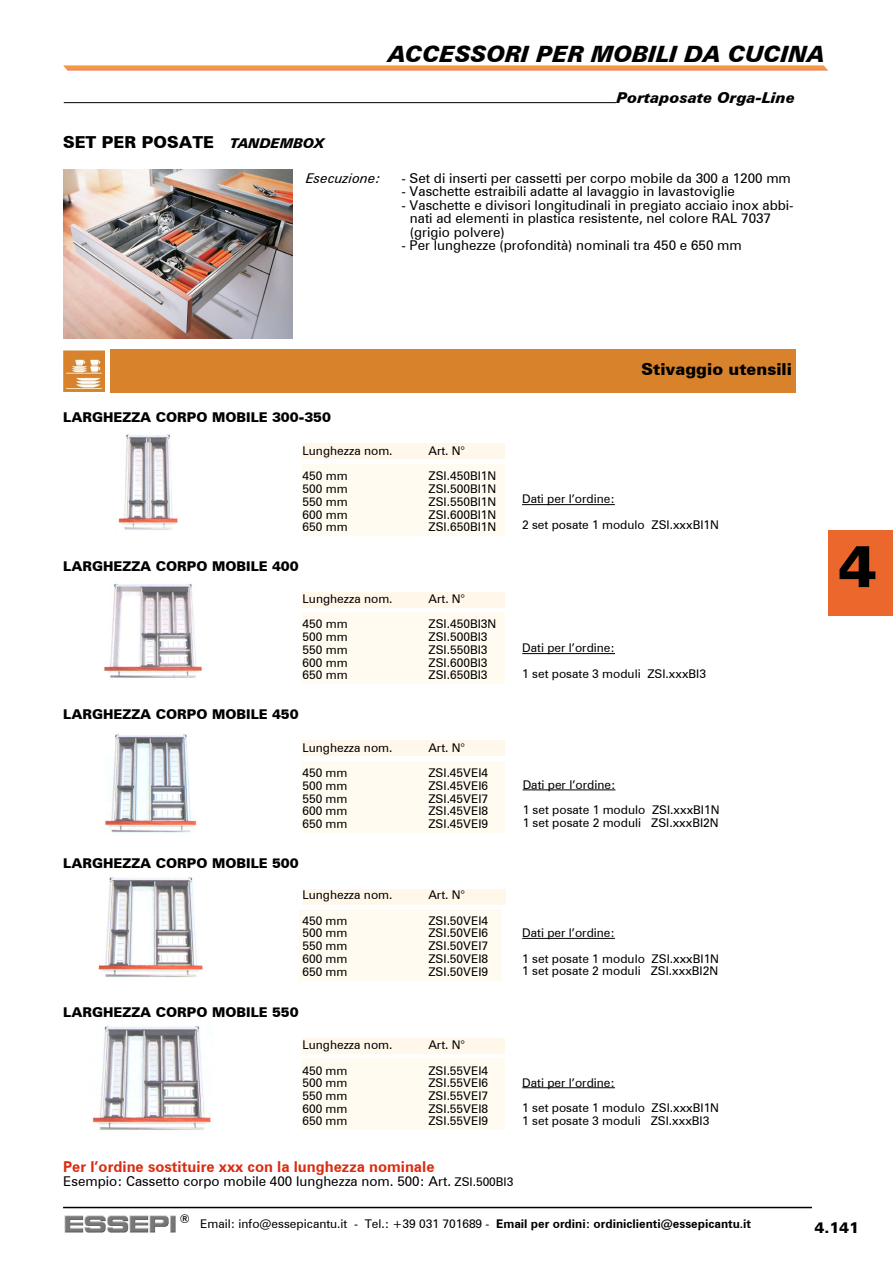
<style>
.page{position:relative;width:893px;height:1263px;background:#fff}
.page>*{position:absolute;margin:0;border:0;box-sizing:border-box;transform-origin:0 0}
.t1{font:900 58.65px "Zurich BT";color:#000}
.t2{font:italic 900 22.5px "Zurich BT";color:#000}
.t3{font:900 16.5px "Zurich BT";color:#000}
.t4{font:700 15px "Zurich BT";color:#db2c11}
.t5{font:italic 900 15px "Zurich BT";color:#000}
.t6{font:900 15px "Zurich BT";color:#000}
.t7{font:13.5px/13.5px "Zurich BT";color:#000}
.t8{font:900 13.5px "Zurich BT";color:#000}
.t9{font:italic 13.5px "Zurich BT";color:#000}
.t10{font:12px/25.5px "Zurich BT";color:#000}
.s1{font-style:italic;font-size:13.5px}
.s2{font-size:12px}
.s3{font-weight:700}
</style>
<div class="page">
<div style="left:828px;top:531px;width:65px;height:85px;background:#ec672c"></div>
<svg style="left:63px;top:65px;width:765px;height:6px;background:#f4a065"></svg>
<img style="left:64px;top:1215px;width:112px;height:18px">
<hr style="left:63px;top:1207px;width:749px;height:1px;background:#000">
<div style="left:302px;top:443px;width:203px;height:16px;background:#fff7e9"></div>
<div style="left:302px;top:464px;width:203px;height:72px;background:#fffbf1"></div>
<div style="left:303px;top:592px;width:202px;height:15px;background:#fff7e9"></div>
<div style="left:303px;top:612px;width:202px;height:72px;background:#fffbf1"></div>
<div style="left:303px;top:740px;width:202px;height:16px;background:#fff7e9"></div>
<div style="left:303px;top:761px;width:202px;height:71px;background:#fffbf1"></div>
<div style="left:303px;top:889px;width:202px;height:15px;background:#fff7e9"></div>
<div style="left:300px;top:909px;width:202px;height:72px;background:#fffbf1"></div>
<div style="left:302px;top:1038px;width:203px;height:15px;background:#fff7e9"></div>
<div style="left:302px;top:1058px;width:203px;height:72px;background:#fffbf1"></div>
<img style="left:63px;top:170px;width:230px;height:168px">
<div style="left:110px;top:349px;width:685px;height:43px;background:#d8832c"></div>
<img style="left:63px;top:350px;width:41px;height:41px">
<img style="left:118px;top:434px;width:60px;height:96px">
<img style="left:103px;top:583px;width:99px;height:96px">
<img style="left:105px;top:734px;width:92px;height:99px">
<img style="left:98px;top:877px;width:105px;height:101px">
<img style="left:92px;top:1026px;width:119px;height:105px">
<hr style="left:522px;top:504px;width:93px;height:1px;background:#000">
<hr style="left:522px;top:653px;width:93px;height:1px;background:#000">
<hr style="left:523px;top:789px;width:92px;height:1px;background:#000">
<hr style="left:522px;top:938px;width:93px;height:1px;background:#000">
<hr style="left:522px;top:1087px;width:93px;height:1px;background:#000">
<hr style="left:64px;top:102px;width:552px;height:1px;background:#000">
<h2 class="t2" style="left:388px;top:40px;width:438px">ACCESSORI PER MOBILI DA CUCINA</h2>
<h3 class="t3" style="left:63px;top:132px;width:263px">SET PER POSATE <span class="s1">TANDEMBOX</span></h3>
<p class="t5" style="left:617px;top:88px;width:180px">Portaposate Orga-Line</p>
<p class="t9" style="left:306px;top:170px;width:76px">Esecuzione:</p>
<p class="t7" style="left:401px;top:171px;width:391px">- Set di inserti per cassetti per corpo mobile da 300 a 1200 mm</p>
<p class="t7" style="left:401px;top:184px;width:335px">- Vaschette estraibili adatte al lavaggio in lavastoviglie</p>
<p class="t7" style="left:410px;top:198px;width:385px;text-indent:-9px">- Vaschette e divisori longitudinali in pregiato acciaio inox abbi&shy;nati ad elementi in plastica resistente, nel colore RAL 7037 (grigio polvere)</p>
<p class="t7" style="left:401px;top:238px;width:342px">- Per lunghezze (profondità) nominali tra 450 e 650 mm</p>
<p class="t8" style="left:63px;top:409px;width:269px">LARGHEZZA CORPO MOBILE 300-350</p>
<p class="t10" style="left:302px;top:438px;width:92px">Lunghezza nom.</p>
<p class="t10" style="left:428px;top:438px;width:38px">Art. N°</p>
<p class="t10" style="left:302px;top:463px;width:47px">450 mm</p>
<p class="t10" style="left:428px;top:463px;width:69px">ZSI.450BI1N</p>
<p class="t10" style="left:302px;top:476px;width:47px">500 mm</p>
<p class="t10" style="left:428px;top:476px;width:69px">ZSI.500BI1N</p>
<p class="t10" style="left:302px;top:489px;width:47px">550 mm</p>
<p class="t10" style="left:428px;top:489px;width:69px">ZSI.550BI1N</p>
<p class="t10" style="left:302px;top:501px;width:47px">600 mm</p>
<p class="t10" style="left:428px;top:501px;width:69px">ZSI.600BI1N</p>
<p class="t10" style="left:302px;top:514px;width:47px">650 mm</p>
<p class="t10" style="left:428px;top:514px;width:69px">ZSI.650BI1N</p>
<p class="t8" style="left:63px;top:558px;width:237px">LARGHEZZA CORPO MOBILE 400</p>
<p class="t10" style="left:302px;top:586px;width:92px">Lunghezza nom.</p>
<p class="t10" style="left:428px;top:586px;width:38px">Art. N°</p>
<p class="t10" style="left:302px;top:611px;width:47px">450 mm</p>
<p class="t10" style="left:428px;top:611px;width:69px">ZSI.450BI3N</p>
<p class="t10" style="left:302px;top:624px;width:47px">500 mm</p>
<p class="t10" style="left:428px;top:624px;width:60px">ZSI.500BI3</p>
<p class="t10" style="left:302px;top:637px;width:47px">550 mm</p>
<p class="t10" style="left:428px;top:637px;width:60px">ZSI.550BI3</p>
<p class="t10" style="left:302px;top:649px;width:47px">600 mm</p>
<p class="t10" style="left:428px;top:649px;width:60px">ZSI.600BI3</p>
<p class="t10" style="left:302px;top:662px;width:47px">650 mm</p>
<p class="t10" style="left:428px;top:662px;width:60px">ZSI.650BI3</p>
<p class="t8" style="left:63px;top:706px;width:237px">LARGHEZZA CORPO MOBILE 450</p>
<p class="t10" style="left:302px;top:734px;width:92px">Lunghezza nom.</p>
<p class="t10" style="left:428px;top:734px;width:38px">Art. N°</p>
<p class="t10" style="left:302px;top:760px;width:47px">450 mm</p>
<p class="t10" style="left:428px;top:760px;width:61px">ZSI.45VEI4</p>
<p class="t10" style="left:302px;top:773px;width:47px">500 mm</p>
<p class="t10" style="left:428px;top:773px;width:61px">ZSI.45VEI6</p>
<p class="t10" style="left:302px;top:785px;width:47px">550 mm</p>
<p class="t10" style="left:428px;top:785px;width:61px">ZSI.45VEI7</p>
<p class="t10" style="left:302px;top:798px;width:47px">600 mm</p>
<p class="t10" style="left:428px;top:798px;width:61px">ZSI.45VEI8</p>
<p class="t10" style="left:302px;top:811px;width:47px">650 mm</p>
<p class="t10" style="left:428px;top:811px;width:61px">ZSI.45VEI9</p>
<p class="t8" style="left:63px;top:855px;width:237px">LARGHEZZA CORPO MOBILE 500</p>
<p class="t10" style="left:302px;top:882px;width:92px">Lunghezza nom.</p>
<p class="t10" style="left:428px;top:882px;width:38px">Art. N°</p>
<p class="t10" style="left:302px;top:907px;width:47px">450 mm</p>
<p class="t10" style="left:428px;top:907px;width:61px">ZSI.50VEI4</p>
<p class="t10" style="left:302px;top:920px;width:47px">500 mm</p>
<p class="t10" style="left:428px;top:920px;width:61px">ZSI.50VEI6</p>
<p class="t10" style="left:302px;top:933px;width:47px">550 mm</p>
<p class="t10" style="left:428px;top:933px;width:61px">ZSI.50VEI7</p>
<p class="t10" style="left:302px;top:946px;width:47px">600 mm</p>
<p class="t10" style="left:428px;top:946px;width:61px">ZSI.50VEI8</p>
<p class="t10" style="left:302px;top:958px;width:47px">650 mm</p>
<p class="t10" style="left:428px;top:958px;width:61px">ZSI.50VEI9</p>
<p class="t8" style="left:63px;top:1004px;width:237px">LARGHEZZA CORPO MOBILE 550</p>
<p class="t10" style="left:302px;top:1032px;width:92px">Lunghezza nom.</p>
<p class="t10" style="left:428px;top:1032px;width:38px">Art. N°</p>
<p class="t10" style="left:302px;top:1057px;width:47px">450 mm</p>
<p class="t10" style="left:428px;top:1057px;width:61px">ZSI.55VEI4</p>
<p class="t10" style="left:302px;top:1070px;width:47px">500 mm</p>
<p class="t10" style="left:428px;top:1070px;width:61px">ZSI.55VEI6</p>
<p class="t10" style="left:302px;top:1083px;width:47px">550 mm</p>
<p class="t10" style="left:428px;top:1083px;width:61px">ZSI.55VEI7</p>
<p class="t10" style="left:302px;top:1095px;width:47px">600 mm</p>
<p class="t10" style="left:428px;top:1095px;width:61px">ZSI.55VEI8</p>
<p class="t10" style="left:302px;top:1108px;width:47px">650 mm</p>
<p class="t10" style="left:428px;top:1108px;width:61px">ZSI.55VEI9</p>
<h3 class="t3" style="left:641px;top:359px;width:152px">Stivaggio utensili</h3>
<p class="t10" style="left:522px;top:486px;width:198px">Dati per l’ordine:<br>2 set posate 1 modulo ZSI.xxxBI1N</p>
<p class="t10" style="left:522px;top:635px;width:185px">Dati per l’ordine:<br>1 set posate 3 moduli ZSI.xxxBI3</p>
<p class="t10" style="left:523px;top:772px;width:198px">Dati per l’ordine:<br>1 set posate 1 modulo ZSI.xxxBI1N</p>
<p class="t10" style="left:523px;top:810px;width:197px">1 set posate 2 moduli ZSI.xxxBI2N</p>
<p class="t10" style="left:522px;top:920px;width:198px">Dati per l’ordine:<br>1 set posate 1 modulo ZSI.xxxBI1N</p>
<p class="t10" style="left:522px;top:958px;width:197px">1 set posate 2 moduli ZSI.xxxBI2N</p>
<p class="t10" style="left:522px;top:1069px;width:198px">Dati per l’ordine:<br>1 set posate 1 modulo ZSI.xxxBI1N</p>
<p class="t10" style="left:522px;top:1108px;width:189px">1 set posate 3 moduli ZSI.xxxBI3</p>
<p class="t4" style="left:63px;top:1157px;width:373px">Per l’ordine sostituire xxx con la lunghezza nominale</p>
<p class="t7" style="left:63px;top:1174px;width:452px">Esempio: Cassetto corpo mobile 400 lunghezza nom. 500: Art. <span class="s2">ZSI.500BI3</span></p>
<p class="t10" style="left:180px;top:1210px;width:573px">® Email: info@essepicantu.it - Tel.: +39 031 701689 - <span class="s3">Email per ordini: ordiniclienti@essepicantu.it</span></p>
<h1 class="t1" style="left:838px;top:531px;width:40px">4</h1>
<p class="t6" style="left:815px;top:1219px;width:46px">4.141</p>
</div>
